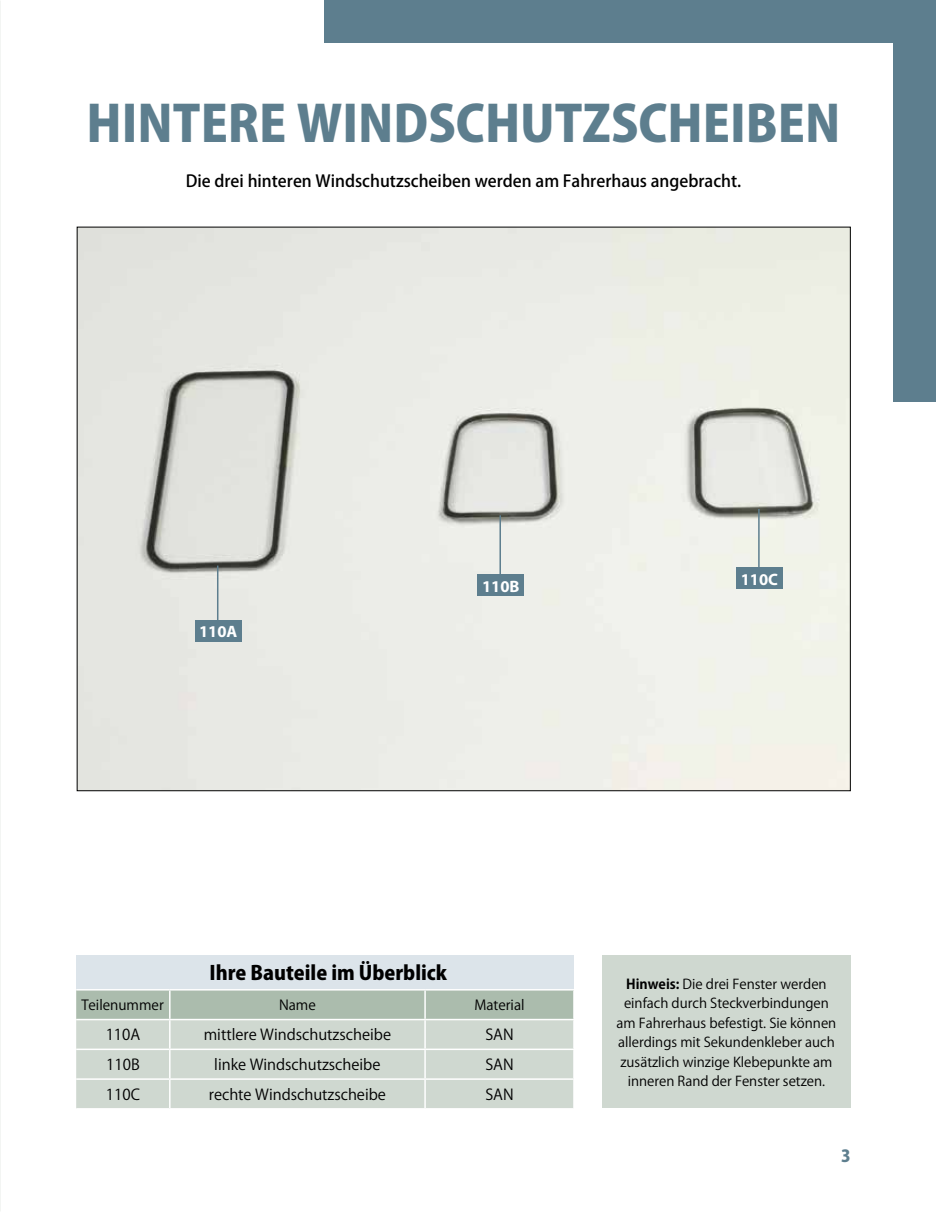
<style>
.page{position:relative;width:936px;height:1212px;background:#fff}
.page>*{position:absolute;margin:0;border:0;box-sizing:border-box;transform-origin:0 0}
.t1{font:800 49.5px "Koz Go Pro";color:#5d7e8e}
.t2{font:800 19.5px "Koz Go Pro";color:#000}
.t3{font:500 16.5px "Koz Go Pro";color:#000}
.t4{font:700 16.5px "Myriad Pro";color:#fff}
.t5{font:800 16.5px "Koz Go Pro";color:#5d7e8e}
.t6{font:15px "Koz Go Pro";color:#000}
.t7{font:13.8px "Koz Go Pro";color:#000}
.t8{font:13.5px/19.5px "Koz Go Pro";color:#000;text-align:center}
.s1{font-weight:700}
</style>
<div class="page">
<img style="left:79px;top:229px;width:769px;height:560px">
<div style="left:76px;top:956px;width:498px;height:34px;background:#dce4ea"></div>
<svg style="left:76px;top:990px;width:498px;height:118px;background:#c8d3c9"></svg>
<hr style="left:76px;top:989px;width:94px;height:1px;background:#fff">
<hr style="left:170px;top:989px;width:255px;height:1px;background:#fff">
<hr style="left:425px;top:989px;width:149px;height:1px;background:#fff">
<hr style="left:499px;top:515px;width:2px;height:68px;background:#5d7e8e">
<div style="left:477px;top:575px;width:47px;height:21px;background:#5d7e8e"></div>
<hr style="left:217px;top:565px;width:1px;height:63px;background:#5d7e8e">
<div style="left:195px;top:620px;width:47px;height:22px;background:#5d7e8e"></div>
<hr style="left:758px;top:509px;width:1px;height:67px;background:#5d7e8e">
<div style="left:736px;top:568px;width:46px;height:21px;background:#5d7e8e"></div>
<div style="left:602px;top:956px;width:248px;height:152px;background:#cfd8d0"></div>
<div style="left:893px;top:0;width:42px;height:401px;background:#5d7e8e"></div>
<div style="left:325px;top:0;width:610px;height:43px;background:#5d7e8e"></div>
<h1 class="t1" style="left:87px;top:91px;width:755px">HINTERE WINDSCHUTZSCHEIBEN</h1>
<p class="t3" style="left:186px;top:170px;width:557px">Die drei hinteren Windschutzscheiben werden am Fahrerhaus angebracht.</p>
<p class="t4" style="left:199px;top:621px;width:40px">110A</p>
<p class="t4" style="left:482px;top:575px;width:39px">110B</p>
<p class="t4" style="left:740px;top:568px;width:39px">110C</p>
<h2 class="t2" style="left:209px;top:960px;width:239px">Ihre Bauteile im Überblick</h2>
<p class="t7" style="left:81px;top:996px;width:84px">Teilenummer</p>
<p class="t7" style="left:279px;top:996px;width:38px">Name</p>
<p class="t7" style="left:474px;top:996px;width:52px">Material</p>
<p class="t6" style="left:106px;top:1025px;width:36px">110A</p>
<p class="t6" style="left:204px;top:1025px;width:189px">mittlere Windschutzscheibe</p>
<p class="t6" style="left:485px;top:1025px;width:30px">SAN</p>
<p class="t6" style="left:106px;top:1055px;width:35px">110B</p>
<p class="t6" style="left:214px;top:1055px;width:168px">linke Windschutzscheibe</p>
<p class="t6" style="left:485px;top:1055px;width:30px">SAN</p>
<p class="t6" style="left:106px;top:1085px;width:36px">110C</p>
<p class="t6" style="left:209px;top:1085px;width:179px">rechte Windschutzscheibe</p>
<p class="t6" style="left:485px;top:1085px;width:30px">SAN</p>
<p class="t8" style="left:616px;top:974px;width:221px"><span class="s1">Hinweis:</span> Die drei Fenster werden einfach durch Steckverbindungen am Fahrerhaus befestigt. Sie können allerdings mit Sekundenkleber auch zusätzlich winzige Klebepunkte am inneren Rand der Fenster setzen.</p>
<p class="t5" style="left:841px;top:1145px;width:11px">3</p>
</div>
